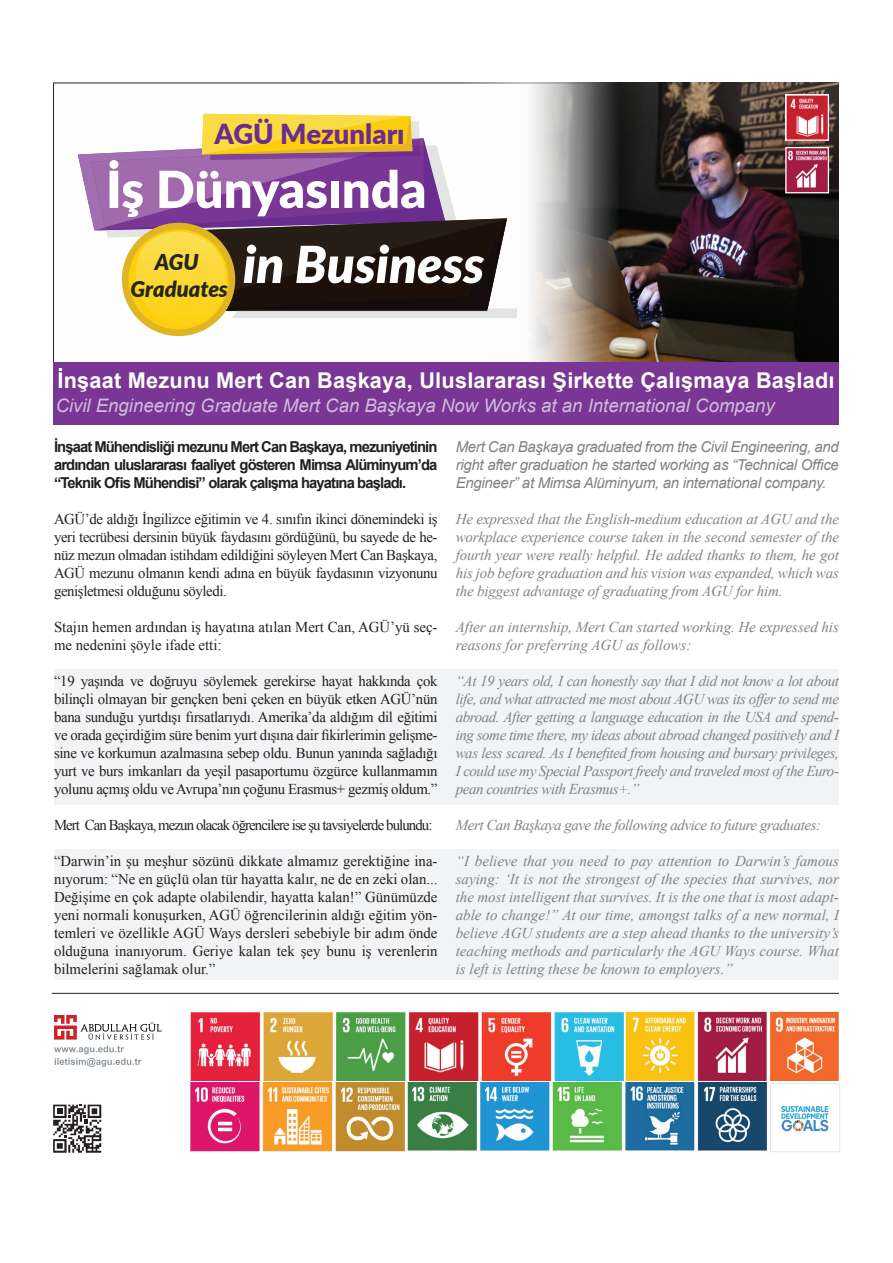
<style>
.page{position:relative;width:893px;height:1263px;background:#fff}
.page>*{position:absolute;margin:0;border:0;box-sizing:border-box;transform-origin:0 0}
.t1{font:italic 900 51px "Lato";color:#fff}
.t2{font:900 27.6px "Lato";color:#6b2c90}
.t3{font:italic 900 21.9px/26.2px "Lato";color:#242524;text-align:center}
.t4{font:700 21.75px "Arial";letter-spacing:.01em;color:#fff}
.t5{font:italic 18.6px "Arial";color:#fff}
.t6{font:italic 15px/18px "Times New Roman";letter-spacing:-.01em;color:#808285;text-align:justify}
.t7{font:15px/18px "Times New Roman";letter-spacing:-.02em;color:#231f20;text-align:justify}
.t8{font:700 15px/18px "Arial";letter-spacing:-.06em;color:#231f20;text-align:justify}
.t9{font:italic 15px/18px "Arial";letter-spacing:-.02em;color:#808285;text-align:justify}
.t10{font:15px/18px "Times New Roman";color:#231f20}
.t11{font:15px "Times New Roman";letter-spacing:-.06em;color:#231f20}
.t12{font:italic 15px "Times New Roman";letter-spacing:-.03em;color:#808285}
</style>
<div class="page">
<div style="left:54px;top:83px;width:785px;height:342px;background:#fafafa"></div>
<img style="left:527px;top:83px;width:312px;height:279px">
<img style="left:190px;top:1011px;width:649px;height:69px">
<img style="left:408px;top:1083px;width:359px;height:68px">
<img style="left:190px;top:1083px;width:215px;height:69px">
<hr style="left:52px;top:993px;width:787px;height:1px;background:#231f20">
<svg style="left:54px;top:1015px;width:108px;height:24px"></svg>
<svg style="left:54px;top:1045px;width:87px;height:22px"></svg>
<svg style="left:53px;top:1104px;width:48px;height:49px"></svg>
<div style="left:54px;top:669px;width:785px;height:135px;background:#f2f3f4"></div>
<div style="left:54px;top:849px;width:785px;height:131px;background:#f2f3f4"></div>
<svg style="left:122px;top:223px;width:113px;height:113px"></svg>
<img style="left:137px;top:318px;width:83px;height:8px">
<svg style="left:78px;top:114px;width:438px;height:204px"></svg>
<div style="left:53px;top:362px;width:786px;height:63px;background:#793695"></div>
<img style="left:781px;top:1106px;width:48px;height:26px">
<div style="left:770px;top:1083px;width:70px;height:69px;border:1px solid #e6e7e9"></div>
<img style="left:787px;top:149px;width:40px;height:42px">
<div style="left:785px;top:147px;width:44px;height:46px;border:1px solid #fff"></div>
<img style="left:787px;top:96px;width:40px;height:43px">
<div style="left:785px;top:94px;width:44px;height:47px;border:1px solid #fff"></div>
<h2 class="t2" style="left:214px;top:113px;width:192px">AGÜ Mezunları</h2>
<h3 class="t3" style="left:130px;top:248px;width:99px">AGU<br>Graduates</h3>
<h1 class="t1" style="left:243px;top:226px;width:243px">in Business</h1>
<h3 class="t4" style="left:57px;top:366px;width:779px">İnşaat Mezunu Mert Can Başkaya, Uluslararası Şirkette Çalışmaya Başladı</h3>
<p class="t5" style="left:56px;top:394px;width:721px">Civil Engineering Graduate Mert Can Başkaya Now Works at an International Company</p>
<p class="t8" style="left:54px;top:438px;width:385px">İnşaat Mühendisliği mezunu Mert Can Başkaya, mezuniyetinin ardından uluslararası faaliyet gösteren Mimsa Alüminyum’da “Teknik Ofis Mühendisi” olarak çalışma hayatına başladı.</p>
<p class="t7" style="left:54px;top:510px;width:385px">AGÜ’de aldığı İngilizce eğitimin ve 4. sınıfın ikinci dönemindeki iş yeri tecrübesi dersinin büyük faydasını gördüğünü, bu sayede de he&shy;nüz mezun olmadan istihdam edildiğini söyleyen Mert Can Başkaya, AGÜ mezunu olmanın kendi adına en büyük faydasının vizyonunu genişletmesi olduğunu söyledi.</p>
<p class="t10" style="left:54px;top:618px;width:385px">Stajın hemen ardından iş hayatına atılan Mert Can, AGÜ’yü seç&shy;me nedenini şöyle ifade etti:</p>
<p class="t7" style="left:54px;top:672px;width:385px">“19 yaşında ve doğruyu söylemek gerekirse hayat hakkında çok bilinçli olmayan bir gençken beni çeken en büyük etken AGÜ’nün bana sunduğu yurtdışı fırsatlarıydı. Amerika’da aldığım dil eğitimi ve orada geçirdiğim süre benim yurt dışına dair fikirlerimin gelişme&shy;sine ve korkumun azalmasına sebep oldu. Bunun yanında sağladığı yurt ve burs imkanları da yeşil pasaportumu özgürce kullanmamın yolunu açmış oldu ve Avrupa’nın çoğunu Erasmus+ gezmiş oldum.”</p>
<p class="t11" style="left:54px;top:815px;width:380px">Mert Can Başkaya, mezun olacak öğrencilere ise şu tavsiyelerde bulundu:</p>
<p class="t7" style="left:54px;top:852px;width:385px">“Darwin’in şu meşhur sözünü dikkate almamız gerektiğine ina&shy;nıyorum: “Ne en güçlü olan tür hayatta kalır, ne de en zeki olan...<br>Değişime en çok adapte olabilendir, hayatta kalan!” Günümüzde yeni normali konuşurken, AGÜ öğrencilerinin aldığı eğitim yön&shy;temleri ve özellikle AGÜ Ways dersleri sebebiyle bir adım önde olduğuna inanıyorum. Geriye kalan tek şey bunu iş verenlerin bilmelerini sağlamak olur.”</p>
<p class="t9" style="left:456px;top:438px;width:385px">Mert Can Başkaya graduated from the Civil Engineering, and right after graduation he started working as “Technical Office Engineer” at Mimsa Alüminyum, an international company.</p>
<p class="t6" style="left:456px;top:510px;width:385px">He expressed that the English-medium education at AGU and the workplace experience course taken in the second semester of the fourth year were really helpful. He added thanks to them, he got his job before graduation and his vision was expanded, which was the biggest advantage of graduating from AGU for him.</p>
<p class="t6" style="left:456px;top:618px;width:385px">After an internship, Mert Can started working. He expressed his reasons for preferring AGU as follows:</p>
<p class="t6" style="left:456px;top:672px;width:385px">“At 19 years old, I can honestly say that I did not know a lot about life, and what attracted me most about AGU was its offer to send me abroad. After getting a language education in the USA and spend&shy;ing some time there, my ideas about abroad changed positively and I was less scared. As I benefited from housing and bursary privileges, I could use my Special Passport freely and traveled most of the Euro&shy;pean countries with Erasmus+.”</p>
<p class="t12" style="left:456px;top:815px;width:367px">Mert Can Başkaya gave the following advice to future graduates:</p>
<p class="t6" style="left:456px;top:852px;width:385px">“I believe that you need to pay attention to Darwin’s famous saying: ‘It is not the strongest of the species that survives, nor the most intelligent that survives. It is the one that is most adapt&shy;able to change!” At our time, amongst talks of a new normal, I believe AGU students are a step ahead thanks to the university’s teaching methods and particularly the AGU Ways course. What is left is letting these be known to employers.”</p>
</div>
